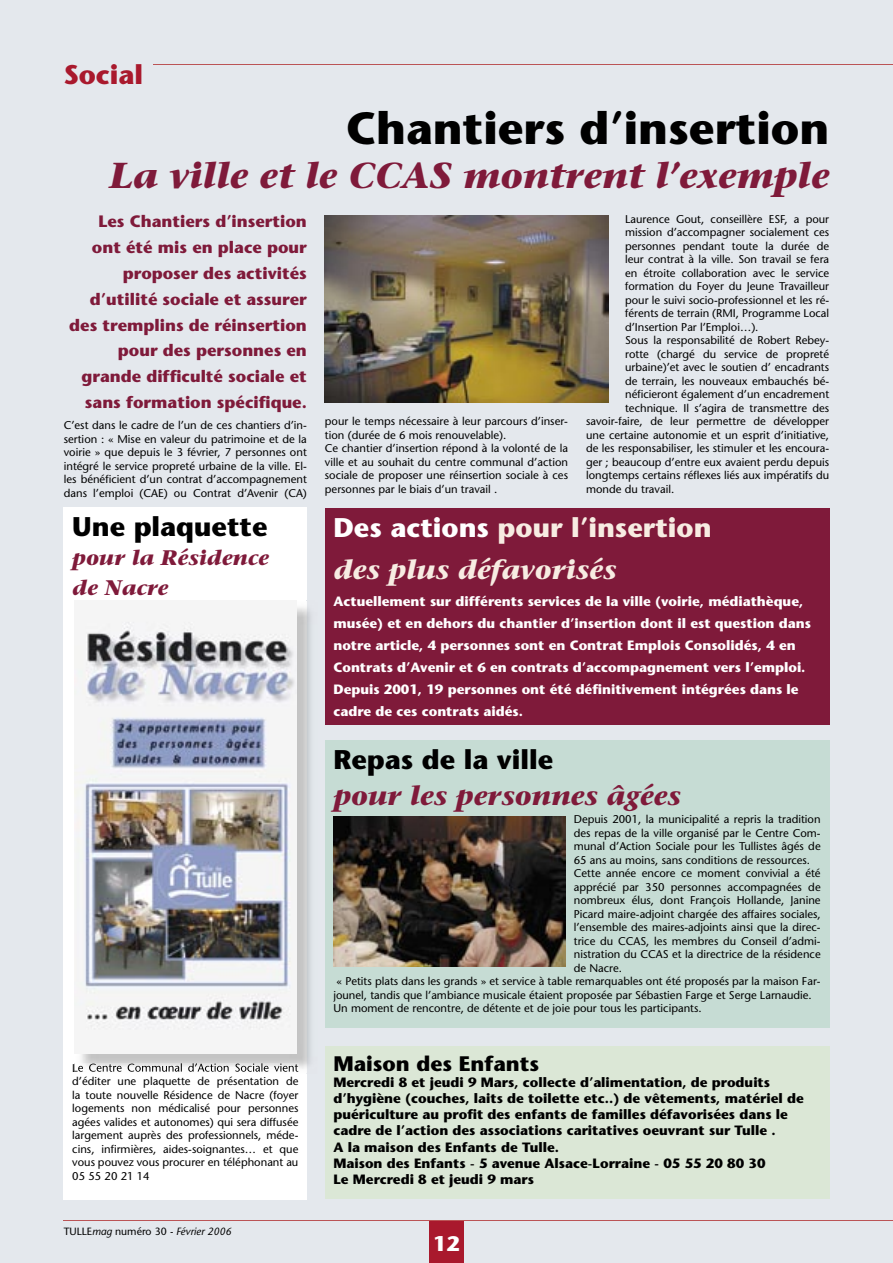
<style>
.page{position:relative;width:893px;height:1263px;background:#e4e8ed}
.page>*{position:absolute;margin:0;border:0;box-sizing:border-box;transform-origin:0 0}
.t1{font:700 45px "Stone Sans";color:#000}
.t2{font:italic 700 36px "Stone Serif";color:#7f1a3a}
.t3{font:700 27px "Stone Sans";color:#000}
.t4{font:700 27px "Stone Sans";color:#f7ece2}
.t5{font:italic 700 27px "Stone Serif";color:#7f1a3a}
.t6{font:italic 700 27px "Stone Serif";color:#f7ece2}
.t7{font:700 27px "Stone Sans";color:#a9192d}
.t8{font:italic 700 21px/29.4px "Stone Serif";color:#7f1a3a}
.t9{font:700 21px "Stone Sans";color:#000}
.t10{font:700 21px "Stone Sans";color:#fff}
.t11{font:700 16.5px/25.8px "Stone Sans";color:#7f1a3a;text-align:right}
.t12{font:700 13.5px/16.2px "Stone Sans";color:#000}
.t13{font:700 13.5px/22px "Stone Sans";color:#fff}
.t14{font:11.25px/13.5px "Stone Sans";color:#000;text-align:justify}
.t15{font:italic 10.5px "Stone Sans";color:#000}
.s1{color:#fff}
.s2{font-style:normal}
</style>
<div class="page">
<div style="left:429px;top:1220px;width:34px;height:43px;background:#a9192d"></div>
<hr style="left:153px;top:64px;width:740px;height:1px;background:#bb5456">
<hr style="left:64px;top:1220px;width:829px;height:1px;background:#bb5456">
<div style="left:325px;top:508px;width:504px;height:217px;background:#7f1a3a"></div>
<div style="left:325px;top:740px;width:504px;height:288px;background:#c6dcd4"></div>
<div style="left:64px;top:507px;width:243px;height:692px;background:#fff"></div>
<img style="left:333px;top:816px;width:232px;height:151px">
<img style="left:81px;top:607px;width:230px;height:465px">
<img style="left:75px;top:1063px;width:223px;height:9px">
<img style="left:74px;top:607px;width:223px;height:447px">
<img style="left:325px;top:216px;width:283px;height:187px">
<div style="left:325px;top:1046px;width:504px;height:153px;background:#dbe7d6"></div>
<h3 class="t7" style="left:64px;top:58px;width:81px">Social</h3>
<h1 class="t1" style="left:346px;top:102px;width:484px">Chantiers d’insertion</h1>
<h2 class="t2" style="left:110px;top:152px;width:721px">La ville et le CCAS montrent l’exemple</h2>
<p class="t14" style="left:625px;top:212px;width:206px">Laurence Gout, conseillère ESF, a pour</p>
<p class="t14" style="left:625px;top:226px;width:206px">mission d’accompagner socialement ces</p>
<p class="t14" style="left:625px;top:239px;width:206px">personnes pendant toute la durée de</p>
<p class="t14" style="left:625px;top:253px;width:206px">leur contrat à la ville. Son travail se fera</p>
<p class="t14" style="left:625px;top:266px;width:206px">en étroite collaboration avec le service</p>
<p class="t14" style="left:625px;top:280px;width:206px">formation du Foyer du Jeune Travailleur</p>
<p class="t14" style="left:625px;top:293px;width:206px">pour le suivi socio-professionnel et les ré-</p>
<p class="t14" style="left:625px;top:307px;width:206px">férents de terrain (RMI, Programme Local</p>
<p class="t14" style="left:625px;top:320px;width:135px">d’Insertion Par l’Emploi…).</p>
<p class="t14" style="left:625px;top:334px;width:206px">Sous la responsabilité de Robert Rebey-</p>
<p class="t14" style="left:625px;top:347px;width:206px">rotte (chargé du service de propreté</p>
<p class="t14" style="left:625px;top:361px;width:206px">urbaine)’et avec le soutien d’ encadrants</p>
<p class="t14" style="left:625px;top:374px;width:206px">de terrain, les nouveaux embauchés bé-</p>
<p class="t14" style="left:625px;top:388px;width:206px">néficieront également d’un encadrement</p>
<p class="t14" style="left:625px;top:401px;width:206px">technique. Il s’agira de transmettre des</p>
<p class="t14" style="left:586px;top:415px;width:245px">savoir-faire, de leur permettre de développer</p>
<p class="t14" style="left:586px;top:428px;width:245px">une certaine autonomie et un esprit d’initiative,</p>
<p class="t14" style="left:586px;top:442px;width:245px">de les responsabiliser, les stimuler et les encoura-</p>
<p class="t14" style="left:586px;top:455px;width:245px">ger ; beaucoup d’entre eux avaient perdu depuis</p>
<p class="t14" style="left:586px;top:469px;width:245px">longtemps certains réflexes liés aux impératifs du</p>
<p class="t14" style="left:586px;top:482px;width:90px">monde du travail.</p>
<h3 class="t4" style="left:333px;top:511px;width:380px"><span class="s1">Des actions</span> pour l’insertion</h3>
<h3 class="t6" style="left:333px;top:553px;width:285px">des plus défavorisés</h3>
<p class="t13" style="left:333px;top:590px;width:479px">Actuellement sur différents services de la ville (voirie, médiathèque, musée) et en dehors du chantier d’insertion dont il est question dans notre article, 4 personnes sont en Contrat Emplois Consolidés, 4 en Contrats d’Avenir et 6 en contrats d’accompagnement vers l’emploi.<br>Depuis 2001, 19 personnes ont été définitivement intégrées dans le cadre de ces contrats aidés.</p>
<h3 class="t3" style="left:333px;top:743px;width:221px">Repas de la ville</h3>
<h3 class="t5" style="left:333px;top:779px;width:349px">pour les personnes âgées</h3>
<p class="t14" style="left:574px;top:812px;width:248px">Depuis 2001, la municipalité a repris la tradition</p>
<p class="t14" style="left:574px;top:826px;width:248px">des repas de la ville organisé par le Centre Com-</p>
<p class="t14" style="left:574px;top:839px;width:248px">munal d’Action Sociale pour les Tullistes âgés de</p>
<p class="t14" style="left:574px;top:853px;width:238px">65 ans au moins, sans conditions de ressources.</p>
<p class="t14" style="left:574px;top:866px;width:248px">Cette année encore ce moment convivial a été</p>
<p class="t14" style="left:574px;top:880px;width:248px">apprécié par 350 personnes accompagnées de</p>
<p class="t14" style="left:574px;top:893px;width:248px">nombreux élus, dont François Hollande, Janine</p>
<p class="t14" style="left:574px;top:907px;width:248px">Picard maire-adjoint chargée des affaires sociales,</p>
<p class="t14" style="left:574px;top:920px;width:248px">l’ensemble des maires-adjoints ainsi que la direc-</p>
<p class="t14" style="left:574px;top:934px;width:248px">trice du CCAS, les membres du Conseil d’admi-</p>
<p class="t14" style="left:574px;top:947px;width:248px">nistration du CCAS et la directrice de la résidence</p>
<p class="t14" style="left:574px;top:961px;width:50px">de Nacre.</p>
<p class="t14" style="left:337px;top:974px;width:486px">« Petits plats dans les grands » et service à table remarquables ont été proposés par la maison Far-</p>
<p class="t14" style="left:333px;top:988px;width:480px">jounel, tandis que l’ambiance musicale étaient proposée par Sébastien Farge et Serge Larnaudie.</p>
<p class="t14" style="left:333px;top:1001px;width:370px">Un moment de rencontre, de détente et de joie pour tous les participants.</p>
<h3 class="t11" style="left:69px;top:208px;width:239px">Les Chantiers d’insertion ont été mis en place pour proposer des activités d’utilité sociale et assurer des tremplins de réinsertion pour des personnes en grande difficulté sociale et sans formation spécifique.</h3>
<p class="t14" style="left:64px;top:419px;width:245px">C’est dans le cadre de l’un de ces chantiers d’in&shy;sertion : « Mise en valeur du patrimoine et de la voirie » que depuis le 3 février, 7 personnes ont intégré le service propreté urbaine de la ville. El&shy;les bénéficient d’un contrat d’accompagnement dans l’emploi (CAE) ou Contrat d’Avenir (CA)</p>
<p class="t14" style="left:325px;top:415px;width:245px;text-align:left">pour le temps nécessaire à leur parcours d’inser&shy;tion (durée de 6 mois renouvelable).<br>Ce chantier d’insertion répond à la volonté de la ville et au souhait du centre communal d’action sociale de proposer une réinsertion sociale à ces personnes par le biais d’un travail .</p>
<h3 class="t3" style="left:72px;top:510px;width:197px">Une plaquette</h3>
<h3 class="t8" style="left:72px;top:543px;width:198px">pour la Résidence de Nacre</h3>
<p class="t14" style="left:72px;top:1074px;width:228px">d’éditer une plaquette de présentation de la toute nouvelle Résidence de Nacre (foyer logements non médicalisé pour personnes agées valides et autonomes) qui sera diffusée largement auprès des professionnels, méde&shy;cins, infirmières, aides-soignantes… et que vous pouvez vous procurer en téléphonant au 05 55 20 21 14</p>
<p class="t15" style="left:64px;top:1225px;width:169px"><span class="s2">TULLE</span>mag <span class="s2">numéro 30</span> - Février 2006</p>
<h3 class="t9" style="left:333px;top:1051px;width:207px">Maison des Enfants</h3>
<p class="t12" style="left:333px;top:1074px;width:472px">Mercredi 8 et jeudi 9 Mars, collecte d’alimentation, de produits d’hygiène (couches, laits de toilette etc..) de vêtements, matériel de puériculture au profit des enfants de familles défavorisées dans le cadre de l’action des associations caritatives oeuvrant sur Tulle .<br>A la maison des Enfants de Tulle.<br>Maison des Enfants - 5 avenue Alsace-Lorraine - 05 55 20 80 30<br>Le Mercredi 8 et jeudi 9 mars</p>
<h3 class="t10" style="left:433px;top:1231px;width:28px">12</h3>
</div>
